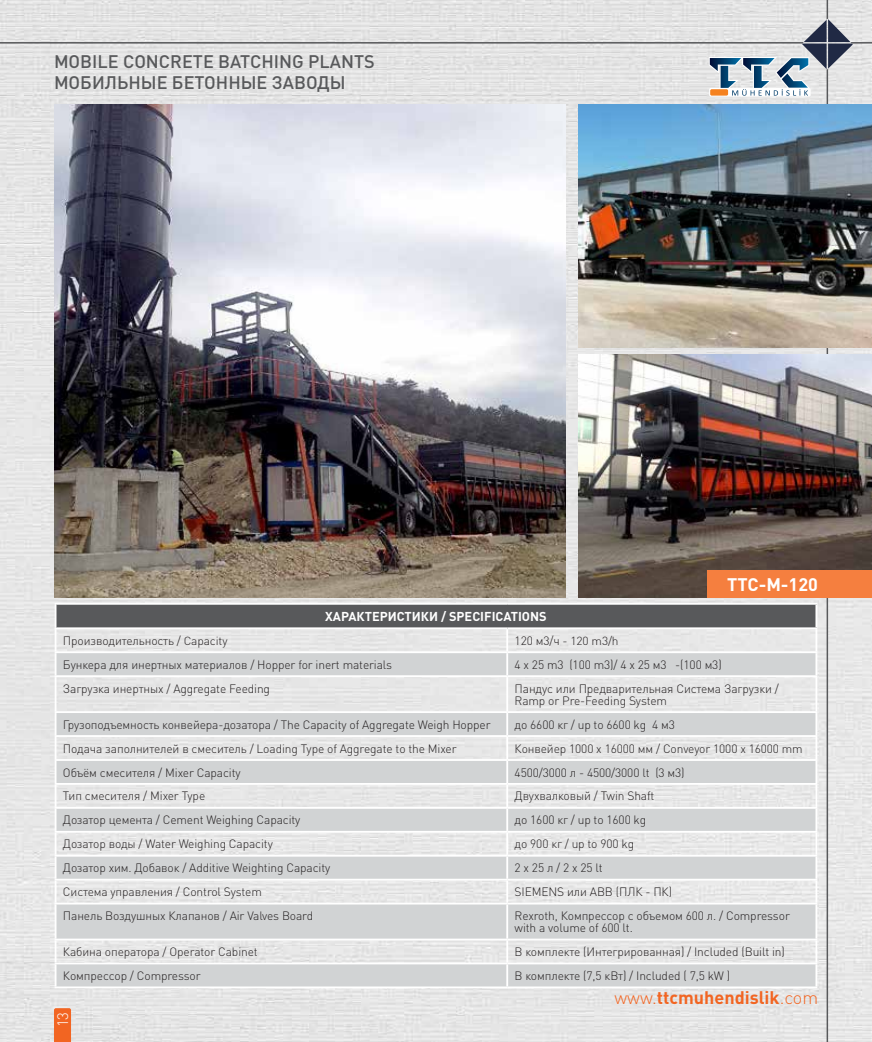
<style>
.page{position:relative;width:872px;height:1042px;background:#fff}
.page>*{position:absolute;margin:0;border:0;box-sizing:border-box;transform-origin:0 0}
.t1{font:500 18px/21.6px "DIN Pro";color:#58595b}
.t2{font:700 18px "DIN Pro";color:#f26522}
.t3{font:700 18px "DIN Pro";color:#fff}
.t4{font:300 15px "DIN Pro";color:#fff}
.t5{font:700 12.75px "DIN Pro";color:#fff}
.t6{font:300 12px/12px "DIN Pro";letter-spacing:-.01em;color:#231f20}
.t7{font:300 11.7px "DIN Pro";color:#231f20}
.s1{font-size:11.7px}
.s2{font-size:12px}
.s3{font-weight:300}
</style>
<div class="page">
<img style="left:0;top:0;width:872px;height:1042px">
<hr style="left:507px;top:962px;width:310px;height:2px;background:#fff">
<hr style="left:506px;top:964px;width:2px;height:22px;background:#fff">
<hr style="left:815px;top:964px;width:2px;height:22px;background:#fff">
<hr style="left:55px;top:986px;width:452px;height:2px;background:#fff">
<hr style="left:507px;top:986px;width:310px;height:2px;background:#fff">
<h1 class="t1" style="left:54px;top:50px;width:322px">MOBILE CONCRETE BATCHING PLANTS<br>МОБИЛЬНЫЕ БЕТОННЫЕ ЗАВОДЫ</h1>
<p class="t5" style="left:325px;top:607px;width:223px">ХАРАКТЕРИСТИКИ / SPECIFICATIONS</p>
<h1 class="t3" style="left:727px;top:572px;width:92px">TTC-M-120</h1>
<p class="t6" style="left:63px;top:634px;width:166px">Производительность / <span class="s1">Capacity</span></p>
<p class="t7" style="left:514px;top:633px;width:106px"><span class="s2">120 м3/ч</span> - 120 m3/h</p>
<p class="t6" style="left:63px;top:658px;width:331px">Бункера для инертных материалов / Hopper for inert materials</p>
<p class="t6" style="left:514px;top:658px;width:209px">4 x 25 m3 (100 m3)/ 4 x 25 м3 -(100 м3)</p>
<p class="t6" style="left:63px;top:682px;width:209px">Загрузка инертных / Aggregate Feeding</p>
<p class="t6" style="left:514px;top:682px;width:266px">Пандус или Предварительная Система Загрузки /<br>Ramp or Pre-Feeding System</p>
<p class="t6" style="left:63px;top:718px;width:429px">Грузоподъемность конвейера-дозатора / The Capacity of Aggregate Weigh Hopper</p>
<p class="t6" style="left:514px;top:718px;width:162px">до 6600 кг / up to 6600 kg 4 м3</p>
<p class="t6" style="left:63px;top:742px;width:395px">Подача заполнителей в смеситель / Loading Type of Aggregate to the Mixer</p>
<p class="t6" style="left:514px;top:742px;width:290px">Конвейер 1000 x 16000 мм / Conveyor 1000 x 16000 mm</p>
<p class="t6" style="left:63px;top:766px;width:179px">Объём смесителя / Mixer Capacity</p>
<p class="t6" style="left:514px;top:766px;width:172px">4500/3000 л - 4500/3000 lt (3 м3)</p>
<p class="t6" style="left:63px;top:789px;width:144px">Тип смесителя / Mixer Type</p>
<p class="t6" style="left:514px;top:789px;width:141px">Двухвалковый / Twin Shaft</p>
<p class="t6" style="left:63px;top:813px;width:239px">Дозатор цемента / Cement Weighing Capacity</p>
<p class="t6" style="left:514px;top:813px;width:133px">до 1600 кг / up to 1600 kg</p>
<p class="t6" style="left:63px;top:837px;width:211px">Дозатор воды / Water Weighing Capacity</p>
<p class="t6" style="left:514px;top:837px;width:121px">до 900 кг / up to 900 kg</p>
<p class="t6" style="left:63px;top:861px;width:269px">Дозатор хим. Добавок / Additive Weighting Capacity</p>
<p class="t6" style="left:514px;top:861px;width:90px">2 x 25 л / 2 x 25 lt</p>
<p class="t6" style="left:63px;top:885px;width:200px">Система управления / Control System</p>
<p class="t6" style="left:514px;top:885px;width:159px">SIEMENS или ABB (ПЛК - ПК)</p>
<p class="t6" style="left:63px;top:909px;width:252px">Панель Воздушных Клапанов / Air Valves Board</p>
<p class="t6" style="left:514px;top:909px;width:277px">Rexroth, Компрессор с объемом 600 л. / Compressor with a volume of 600 lt.</p>
<p class="t6" style="left:63px;top:945px;width:196px">Кабина оператора / Operator Cabinet</p>
<p class="t6" style="left:514px;top:945px;width:272px">В комплекте (Интегрированная) / Included (Built in)</p>
<p class="t6" style="left:63px;top:969px;width:139px">Компрессор / Compressor</p>
<p class="t6" style="left:514px;top:969px;width:217px">В комплекте (7,5 кВт) / Included ( 7,5 kW )</p>
<p class="t4" style="left:52px;top:1027px;width:17px;rotate:-90deg">13</p>
<h1 class="t2" style="left:614px;top:985px;width:205px"><span class="s3">www.</span>ttcmuhendislik<span class="s3">.com</span></h1>
</div>
